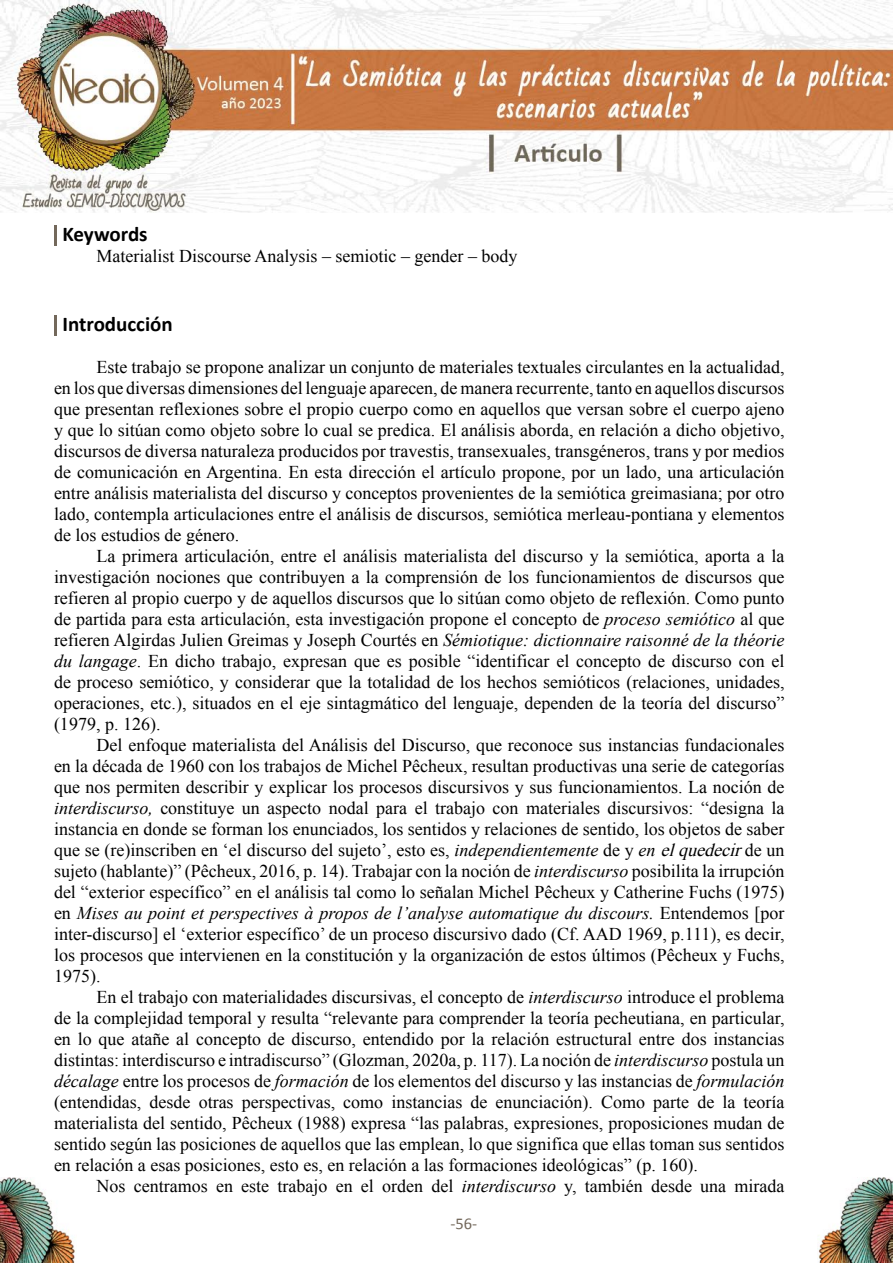
<style>
.page{position:relative;width:893px;height:1263px;background:#fff}
.page>*{position:absolute;margin:0;border:0;box-sizing:border-box;transform-origin:0 0}
.t1{font:700 21px "Calibri";color:#000}
.t2{font:18px/21px "Times New Roman";color:#000;text-align:justify}
.t3{font:16.5px "Calibri";color:#73685b}
.s1{font-style:italic}
</style>
<div class="page">
<img style="left:817px;top:1178px;width:76px;height:85px">
<img style="left:0;top:1178px;width:75px;height:85px">
<img style="left:0;top:0;width:893px;height:212px">
<hr style="left:54px;top:225px;width:3px;height:21px;background:#73685b">
<hr style="left:54px;top:315px;width:3px;height:20px;background:#73685b">
<p class="t1" style="left:63px;top:221px;width:87px">Keywords</p>
<p class="t2" style="left:97px;top:245px;width:422px">Materialist Discourse Analysis – semiotic – gender – body</p>
<p class="t1" style="left:63px;top:311px;width:112px">Introducción</p>
<p class="t2" style="left:54px;top:356px;width:732px;text-indent:43px">Este trabajo se propone analizar un conjunto de materiales textuales circulantes en la actualidad, en los que diversas dimensiones del lenguaje aparecen, de manera recurrente, tanto en aquellos discursos que presentan reflexiones sobre el propio cuerpo como en aquellos que versan sobre el cuerpo ajeno y que lo sitúan como objeto sobre lo cual se predica. El análisis aborda, en relación a dicho objetivo, discursos de diversa naturaleza producidos por travestis, transexuales, transgéneros, trans y por medios de comunicación en Argentina. En esta dirección el artículo propone, por un lado, una articulación entre análisis materialista del discurso y conceptos provenientes de la semiótica greimasiana; por otro lado, contempla articulaciones entre el análisis de discursos, semiótica merleau-pontiana y elementos de los estudios de género.</p>
<p class="t2" style="left:54px;top:545px;width:732px;text-indent:43px">La primera articulación, entre el análisis materialista del discurso y la semiótica, aporta a la investigación nociones que contribuyen a la comprensión de los funcionamientos de discursos que refieren al propio cuerpo y de aquellos discursos que lo sitúan como objeto de reflexión. Como punto de partida para esta articulación, esta investigación propone el concepto de <span class="s1">proceso semiótico</span> al que refieren Algirdas Julien Greimas y Joseph Courtés en <span class="s1">Sémiotique: dictionnaire raisonné de la théorie du langage</span>. En dicho trabajo, expresan que es posible “identificar el concepto de discurso con el de proceso semiótico, y considerar que la totalidad de los hechos semióticos (relaciones, unidades, operaciones, etc.), situados en el eje sintagmático del lenguaje, dependen de la teoría del discurso” (1979, p. 126).</p>
<p class="t2" style="left:54px;top:734px;width:732px;text-indent:43px">Del enfoque materialista del Análisis del Discurso, que reconoce sus instancias fundacionales en la década de 1960 con los trabajos de Michel Pêcheux, resultan productivas una serie de categorías que nos permiten describir y explicar los procesos discursivos y sus funcionamientos. La noción de <span class="s1">interdiscurso,</span> constituye un aspecto nodal para el trabajo con materiales discursivos: “designa la instancia en donde se forman los enunciados, los sentidos y relaciones de sentido, los objetos de saber que se (re)inscriben en ‘el discurso del sujeto’, esto es, <span class="s1">independientemente</span> de y <span class="s1">en</span> <span class="s1">elquedecir</span>de un sujeto (hablante)” (Pêcheux, 2016, p. 14). Trabajar con la noción de <span class="s1">interdiscurso</span> posibilita la irrupción del “exterior específico” en el análisis tal como lo señalan Michel Pêcheux y Catherine Fuchs (1975) en <span class="s1">Mises au point et perspectives à propos de l’analyse automatique du discours.</span> Entendemos [por inter-discurso] el ‘exterior específico’ de un proceso discursivo dado (Cf. AAD 1969, p.111), es decir, los procesos que intervienen en la constitución y la organización de estos últimos (Pêcheux y Fuchs, 1975).</p>
<p class="t2" style="left:54px;top:986px;width:732px;text-indent:43px">En el trabajo con materialidades discursivas, el concepto de <span class="s1">interdiscurso</span> introduce el problema de la complejidad temporal y resulta “relevante para comprender la teoría pecheutiana, en particular, en lo que atañe al concepto de discurso, entendido por la relación estructural entre dos instancias distintas: interdiscurso e intradiscurso” (Glozman, 2020a, p. 117). La noción de <span class="s1">interdiscurso</span> postula un <span class="s1">décalage</span> entre los procesos de <span class="s1">formación</span> de los elementos del discurso y las instancias de <span class="s1">formulación </span>(entendidas, desde otras perspectivas, como instancias de enunciación). Como parte de la teoría materialista del sentido, Pêcheux (1988) expresa “las palabras, expresiones, proposiciones mudan de sentido según las posiciones de aquellos que las emplean, lo que significa que ellas toman sus sentidos en relación a esas posiciones, esto es, en relación a las formaciones ideológicas” (p. 160).</p>
<p class="t2" style="left:97px;top:1175px;width:689px">Nos centramos en este trabajo en el orden del <span class="s1">interdiscurso</span> y, también desde una mirada</p>
<p class="t3" style="left:450px;top:1213px;width:28px">-56-</p>
</div>
